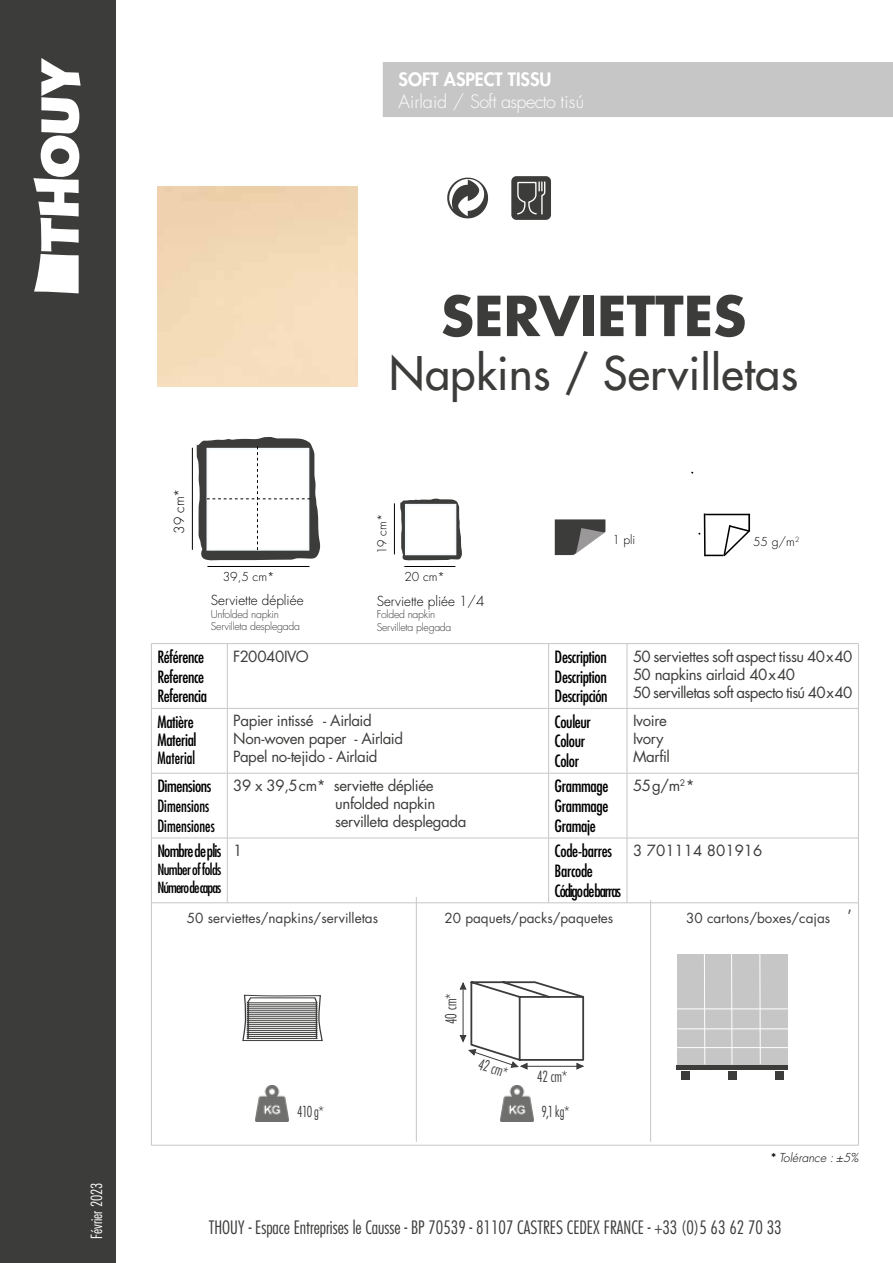
<style>
.page{position:relative;width:893px;height:1263px;background:#fff}
.page>*{position:absolute;margin:0;border:0;box-sizing:border-box;transform-origin:0 0}
.t1{font:700 53.7px "Futura LT";color:#3c3c3b}
.t2{font:45px "Futura LT";letter-spacing:.01em;color:#3c3c3b}
.t3{font:300 condensed 18px "Futura LT";color:#3c3c3b}
.t4{font:300 18px "Futura LT";letter-spacing:-.005em;color:#fff}
.t5{font:800 18px "Futura LT";color:#fff}
.t6{font:condensed 16.5px/19.8px "Futura LT";letter-spacing:-.025em;color:#000}
.t7{font:condensed 16.5px/19.8px "Futura LT";color:#000}
.t8{font:condensed 16.5px "Futura LT";letter-spacing:-.05em;color:#000}
.t9{font:condensed 16.5px "Futura LT";color:#3c3c3b}
.t10{font:15px/18px "Futura LT";letter-spacing:-.025em;color:#3c3c3b}
.t11{font:condensed 15px/18px "Futura LT";letter-spacing:-.055em;color:#000}
.t12{font:300 condensed 15px "Futura LT";letter-spacing:-.005em;color:#3c3c3b;scale:.9 1}
.t13{font:15px "Futura LT";color:#3c3c3b}
.t14{font:300 condensed 15px "Futura LT";color:#fff}
.t15{font:300 condensed 14.7px "Futura LT";color:#3c3c3b;scale:.9 1}
.t16{font:13.5px "Futura LT";color:#3c3c3b}
.t17{font:300 13.5px "Futura LT";color:#000}
.t18{font:300 12px "Futura LT";color:#000}
.t19{font:italic 300 12px "Futura LT";color:#000}
.t20{font:300 10.5px/12.6px "Futura LT";letter-spacing:-.025em;color:#3c3c3b}
.s1{font-weight:700;font-style:normal;font-stretch:condensed}
</style>
<div class="page">
<div style="left:0;top:0;width:115px;height:1263px;background:#3c3c3b"></div>
<svg style="left:33px;top:58px;width:48px;height:235px"></svg>
<hr style="left:404px;top:566px;width:51px;height:1px;background:#000">
<hr style="left:394px;top:503px;width:1px;height:51px;background:#000">
<hr style="left:207px;top:566px;width:102px;height:1px;background:#000">
<hr style="left:192px;top:448px;width:1px;height:102px;background:#000">
<svg style="left:400px;top:498px;width:62px;height:63px"></svg>
<div style="left:405px;top:504px;width:51px;height:51px;background:#fff"></div>
<svg style="left:197px;top:437px;width:123px;height:124px"></svg>
<div style="left:382px;top:62px;width:511px;height:55px;background:#c6c6c6"></div>
<hr style="left:704px;top:513px;width:2px;height:43px;background:#000">
<svg style="left:698px;top:514px;width:53px;height:43px"></svg>
<hr style="left:151px;top:643px;width:76px;height:1px;background:#c6c6c6">
<hr style="left:151px;top:644px;width:1px;height:64px;background:#c6c6c6">
<hr style="left:227px;top:643px;width:322px;height:1px;background:#c6c6c6">
<hr style="left:227px;top:644px;width:1px;height:64px;background:#c6c6c6">
<hr style="left:549px;top:643px;width:78px;height:1px;background:#c6c6c6">
<hr style="left:548px;top:644px;width:1px;height:64px;background:#c6c6c6">
<hr style="left:627px;top:643px;width:232px;height:1px;background:#c6c6c6">
<hr style="left:627px;top:644px;width:1px;height:64px;background:#c6c6c6">
<hr style="left:858px;top:644px;width:1px;height:64px;background:#c6c6c6">
<hr style="left:151px;top:708px;width:76px;height:1px;background:#c6c6c6">
<hr style="left:151px;top:708px;width:1px;height:65px;background:#c6c6c6">
<hr style="left:227px;top:708px;width:322px;height:1px;background:#c6c6c6">
<hr style="left:227px;top:708px;width:1px;height:65px;background:#c6c6c6">
<hr style="left:549px;top:708px;width:78px;height:1px;background:#c6c6c6">
<hr style="left:548px;top:708px;width:1px;height:65px;background:#c6c6c6">
<hr style="left:627px;top:708px;width:232px;height:1px;background:#c6c6c6">
<hr style="left:627px;top:708px;width:1px;height:65px;background:#c6c6c6">
<hr style="left:858px;top:708px;width:1px;height:65px;background:#c6c6c6">
<hr style="left:151px;top:773px;width:76px;height:1px;background:#c6c6c6">
<hr style="left:151px;top:773px;width:1px;height:65px;background:#c6c6c6">
<hr style="left:227px;top:773px;width:322px;height:1px;background:#c6c6c6">
<hr style="left:227px;top:773px;width:1px;height:65px;background:#c6c6c6">
<hr style="left:549px;top:773px;width:78px;height:1px;background:#c6c6c6">
<hr style="left:548px;top:773px;width:1px;height:65px;background:#c6c6c6">
<hr style="left:627px;top:773px;width:232px;height:1px;background:#c6c6c6">
<hr style="left:627px;top:773px;width:1px;height:65px;background:#c6c6c6">
<hr style="left:858px;top:773px;width:1px;height:65px;background:#c6c6c6">
<hr style="left:227px;top:838px;width:322px;height:1px;background:#c6c6c6">
<hr style="left:549px;top:838px;width:78px;height:1px;background:#c6c6c6">
<hr style="left:548px;top:838px;width:1px;height:65px;background:#c6c6c6">
<hr style="left:627px;top:838px;width:232px;height:1px;background:#c6c6c6">
<hr style="left:627px;top:838px;width:1px;height:65px;background:#c6c6c6">
<hr style="left:858px;top:838px;width:1px;height:65px;background:#c6c6c6">
<hr style="left:227px;top:902px;width:322px;height:1px;background:#c6c6c6">
<hr style="left:549px;top:902px;width:78px;height:1px;background:#c6c6c6">
<hr style="left:627px;top:902px;width:232px;height:1px;background:#c6c6c6">
<hr style="left:858px;top:903px;width:1px;height:242px;background:#c6c6c6">
<hr style="left:151px;top:838px;width:76px;height:1px;background:#c6c6c6">
<hr style="left:151px;top:838px;width:1px;height:65px;background:#c6c6c6">
<hr style="left:227px;top:838px;width:1px;height:65px;background:#c6c6c6">
<hr style="left:151px;top:902px;width:76px;height:1px;background:#c6c6c6">
<hr style="left:151px;top:903px;width:1px;height:242px;background:#c6c6c6">
<hr style="left:151px;top:1145px;width:76px;height:1px;background:#c6c6c6">
<hr style="left:227px;top:1145px;width:322px;height:1px;background:#c6c6c6">
<hr style="left:549px;top:1145px;width:78px;height:1px;background:#c6c6c6">
<hr style="left:627px;top:1145px;width:232px;height:1px;background:#c6c6c6">
<hr style="left:416px;top:897px;width:1px;height:245px;background:#c6c6c6">
<hr style="left:650px;top:900px;width:1px;height:242px;background:#c6c6c6">
<svg style="left:242px;top:994px;width:81px;height:47px"></svg>
<div style="left:677px;top:1065px;width:111px;height:5px;background:#3c3c3b"></div>
<div style="left:681px;top:1071px;width:9px;height:8px;background:#3c3c3b"></div>
<div style="left:775px;top:1071px;width:8px;height:8px;background:#3c3c3b"></div>
<div style="left:728px;top:1071px;width:9px;height:8px;background:#3c3c3b"></div>
<div style="left:677px;top:954px;width:110px;height:110px;background:#c6c6c6"></div>
<hr style="left:704px;top:952px;width:1px;height:112px;background:#fff">
<hr style="left:760px;top:951px;width:1px;height:113px;background:#fff">
<hr style="left:731px;top:952px;width:1px;height:113px;background:#fff">
<hr style="left:677px;top:1008px;width:111px;height:1px;background:#fff">
<hr style="left:677px;top:1028px;width:111px;height:1px;background:#fff">
<hr style="left:677px;top:1047px;width:111px;height:1px;background:#fff">
<img style="left:255px;top:1085px;width:33px;height:36px">
<div style="left:511px;top:176px;width:40px;height:44px;background:#3c3c3b;border-radius:5px"></div>
<svg style="left:517px;top:181px;width:29px;height:34px"></svg>
<svg style="left:447px;top:178px;width:41px;height:40px"></svg>
<svg style="left:555px;top:520px;width:50px;height:36px"></svg>
<img style="left:500px;top:1085px;width:33px;height:36px">
<svg style="left:459px;top:981px;width:126px;height:89px"></svg>
<p class="t5" style="left:399px;top:67px;width:154px">SOFT ASPECT TISSU</p>
<p class="t4" style="left:399px;top:90px;width:187px">Airlaid / Soft aspecto tisú</p>
<p class="t14" style="left:88px;top:1239px;width:58px;rotate:-90deg">Février 2023</p>
<p class="t17" style="left:171px;top:534px;width:47px;rotate:-90deg">39 cm*</p>
<p class="t18" style="left:223px;top:569px;width:53px">39,5 cm*</p>
<p class="t17" style="left:211px;top:592px;width:94px">Serviette dépliée</p>
<p class="t20" style="left:211px;top:608px;width:91px">Unfolded napkin<br>Servilleta desplegada</p>
<h1 class="t1" style="left:441px;top:280px;width:307px">SERVIETTES</h1>
<h2 class="t2" style="left:389px;top:344px;width:410px">Napkins / Servilletas</h2>
<p class="t18" style="left:375px;top:554px;width:42px;rotate:-90deg">19 cm*</p>
<p class="t18" style="left:404px;top:569px;width:42px">20 cm*</p>
<p class="t17" style="left:377px;top:593px;width:109px">Serviette pliée 1/4</p>
<p class="t20" style="left:377px;top:608px;width:76px">Folded napkin<br>Servilleta plegada</p>
<p class="t18" style="left:612px;top:533px;width:25px">1 pli</p>
<p class="t18" style="left:753px;top:535px;width:48px">55 g/m<sup>2</sup></p>
<p class="t6" style="left:157px;top:647px;width:51px">Référence<br>Reference<br>Referencia</p>
<p class="t10" style="left:233px;top:647px;width:77px">F20040IVO</p>
<p class="t6" style="left:555px;top:647px;width:54px;text-align:justify">Description Description Descripción</p>
<p class="t10" style="left:633px;top:647px;width:221px">50 serviettes soft aspect tissu 40x40<br>50 napkins airlaid 40x40<br>50 servilletas soft aspecto tisú 40x40</p>
<p class="t6" style="left:157px;top:712px;width:41px;line-height:18px">Matière<br>Material<br>Material</p>
<p class="t10" style="left:233px;top:712px;width:171px">Papier intissé - Airlaid<br>Non-woven paper - Airlaid<br>Papel no-tejido - Airlaid</p>
<p class="t6" style="left:555px;top:711px;width:38px">Couleur<br>Colour<br>Color</p>
<p class="t10" style="left:633px;top:712px;width:38px">Ivoire<br>Ivory<br>Marfil</p>
<p class="t7" style="left:157px;top:776px;width:59px">Dimensions<br>Dimensions<br>Dimensiones</p>
<p class="t10" style="left:335px;top:777px;width:133px;text-indent:-102px">39 x 39,5cm* serviette dépliée unfolded napkin servilleta desplegada</p>
<p class="t6" style="left:555px;top:776px;width:55px;text-align:justify">Grammage Grammage Gramaje</p>
<p class="t10" style="left:633px;top:777px;width:63px">55g/m<sup>2</sup>*</p>
<p class="t8" style="left:157px;top:841px;width:65px">Nombre de plis</p>
<p class="t11" style="left:157px;top:860px;width:65px">Number of folds<br>Número de capas</p>
<p class="t10" style="left:233px;top:842px;width:11px">1</p>
<p class="t6" style="left:555px;top:841px;width:68px">Code-barres<br>Barcode<br>Código de barras</p>
<p class="t13" style="left:633px;top:841px;width:131px">3 701114 801916</p>
<p class="t16" style="left:187px;top:910px;width:193px">50 serviettes/napkins/servilletas</p>
<p class="t16" style="left:445px;top:910px;width:170px">20 paquets/packs/paquetes</p>
<p class="t15" style="left:297px;top:1103px;width:31px">410 g*</p>
<p class="t12" style="left:442px;top:1024px;width:36px;rotate:-90deg">40 cm*</p>
<p class="t12" style="left:482px;top:1055px;width:35px;rotate:19deg">42 cm*</p>
<p class="t12" style="left:537px;top:1067px;width:35px">42 cm*</p>
<p class="t15" style="left:541px;top:1103px;width:33px">9,1 kg*</p>
<p class="t16" style="left:686px;top:910px;width:145px">30 cartons/boxes/cajas</p>
<p class="t9" style="left:848px;top:906px;width:5px">’</p>
<p class="t19" style="left:772px;top:1150px;width:88px"><span class="s1">*</span> Tolérance : ±5%</p>
<p class="t3" style="left:209px;top:1216px;width:574px">THOUY - Espace Entreprises le Causse - BP 70539 - 81107 CASTRES CEDEX FRANCE - +33 (0)5 63 62 70 33</p>
</div>
